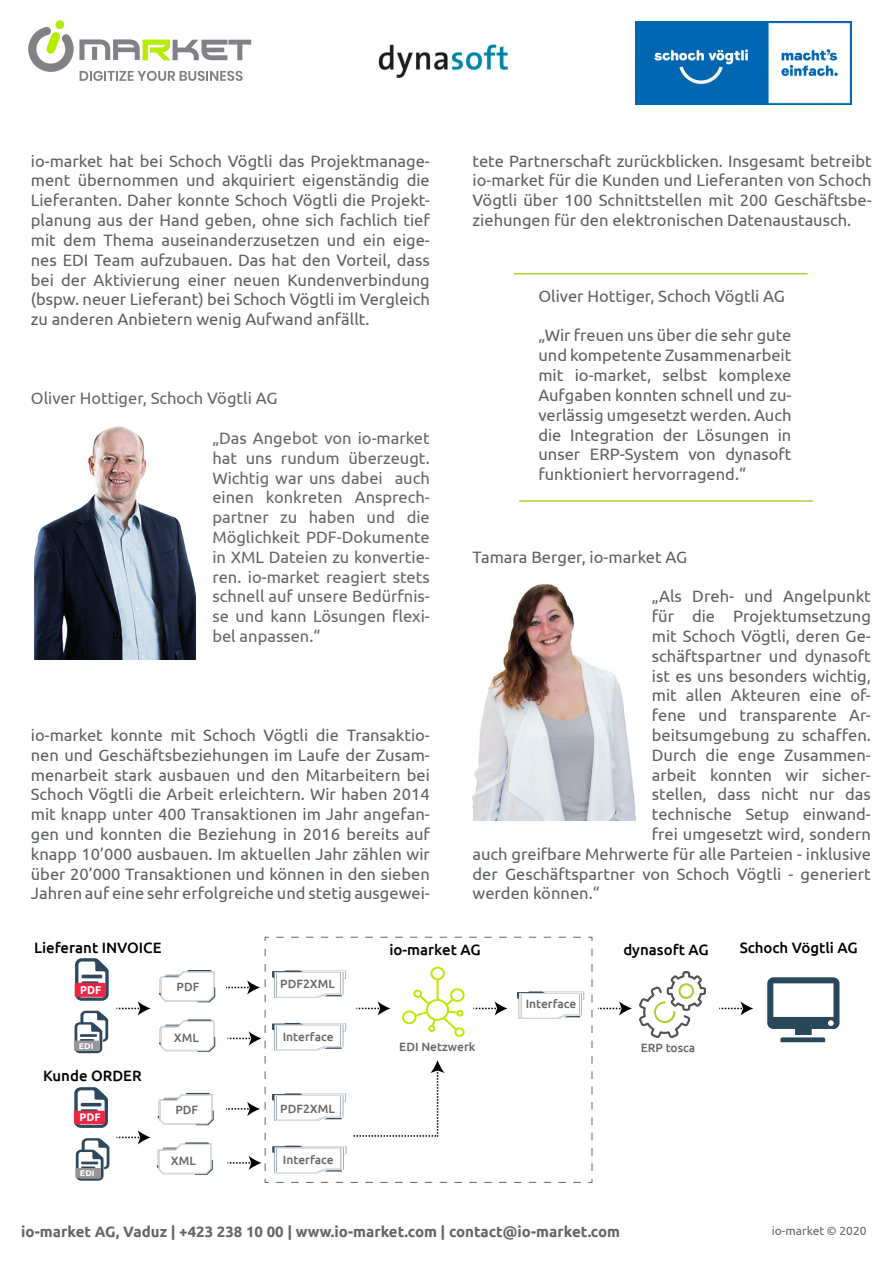
<style>
.page{position:relative;width:893px;height:1263px;background:#fff}
.page>*{position:absolute;margin:0;border:0;box-sizing:border-box;transform-origin:0 0}
.t1{font:16.5px/19.8px "Ubuntu";color:#5d6061;text-align:justify}
.t2{font:16.5px/19.8px "Ubuntu";color:#666565;text-align:justify}
.t3{font:700 15px "Ubuntu";color:#666565}
.t4{font:500 15px "Ubuntu";color:#000}
.t5{font:500 12px "Ubuntu";color:#666}
.t6{font:12px "Ubuntu";color:#666565}
.t7{font:700 11.4px "Ubuntu";color:#fff;scale:.96 1}
.t8{font:700 10.8px "Ubuntu";color:#fff}
.t9{font:700 8.25px "Ubuntu";color:#fff;scale:1.08 1}
</style>
<div class="page">
<svg style="left:28px;top:21px;width:223px;height:60px"></svg>
<img style="left:472px;top:584px;width:163px;height:237px">
<img style="left:34px;top:425px;width:162px;height:234px">
<img style="left:635px;top:21px;width:216px;height:83px">
<img style="left:378px;top:44px;width:130px;height:34px">
<svg style="left:157px;top:1142px;width:56px;height:33px"></svg>
<svg style="left:158px;top:1093px;width:56px;height:32px"></svg>
<svg style="left:75px;top:958px;width:34px;height:43px"></svg>
<div style="left:75px;top:983px;width:31px;height:14px;background:#ed2443"></div>
<svg style="left:74px;top:1087px;width:34px;height:41px"></svg>
<div style="left:74px;top:1111px;width:31px;height:13px;background:#ed2443"></div>
<svg style="left:75px;top:1011px;width:33px;height:42px"></svg>
<div style="left:74px;top:1040px;width:26px;height:11px;background:#989597"></div>
<img style="left:639px;top:972px;width:66px;height:65px">
<svg style="left:767px;top:977px;width:72px;height:65px"></svg>
<svg style="left:159px;top:970px;width:56px;height:32px"></svg>
<svg style="left:159px;top:1019px;width:56px;height:33px"></svg>
<svg style="left:719px;top:1001px;width:34px;height:14px"></svg>
<svg style="left:117px;top:1130px;width:34px;height:14px"></svg>
<svg style="left:117px;top:1001px;width:34px;height:14px"></svg>
<svg style="left:76px;top:1138px;width:33px;height:43px"></svg>
<div style="left:75px;top:1168px;width:26px;height:10px;background:#989597"></div>
<svg style="left:226px;top:937px;width:406px;height:246px"></svg>
<hr style="left:514px;top:273px;width:293px;height:1px;background:#abcf38">
<hr style="left:519px;top:500px;width:294px;height:2px;background:#abcf38">
<p class="t1" style="left:31px;top:150px;width:401px">io-market hat bei Schoch Vögtli das Projektmanage&shy;ment übernommen und akquiriert eigenständig die Lieferanten. Daher konnte Schoch Vögtli die Projekt&shy;planung aus der Hand geben, ohne sich fachlich tief mit dem Thema auseinanderzusetzen und ein eige&shy;nes EDI Team aufzubauen. Das hat den Vorteil, dass bei der Aktivierung einer neuen Kundenverbindung (bspw. neuer Lieferant) bei Schoch Vögtli im Vergleich zu anderen Anbietern wenig Aufwand anfällt.</p>
<p class="t2" style="left:31px;top:388px;width:248px">Oliver Hottiger, Schoch Vögtli AG</p>
<p class="t2" style="left:212px;top:428px;width:219px">„Das Angebot von io-market hat uns rundum überzeugt.<br>Wichtig war uns dabei auch einen konkreten Ansprech&shy;partner zu haben und die Möglichkeit PDF-Dokumente in XML Dateien zu konvertie&shy;ren. io-market reagiert stets schnell auf unsere Bedürfnis&shy;se und kann Lösungen flexi&shy;bel anpassen.“</p>
<p class="t1" style="left:31px;top:725px;width:401px">io-market konnte mit Schoch Vögtli die Transaktio&shy;nen und Geschäftsbeziehungen im Laufe der Zusam&shy;menarbeit stark ausbauen und den Mitarbeitern bei Schoch Vögtli die Arbeit erleichtern. Wir haben 2014 mit knapp unter 400 Transaktionen im Jahr angefan&shy;gen und konnten die Beziehung in 2016 bereits auf knapp 10’000 ausbauen. Im aktuellen Jahr zählen wir über 20’000 Transaktionen und können in den sieben Jahren auf eine sehr erfolgreiche und stetig ausgewei-</p>
<p class="t1" style="left:472px;top:150px;width:401px">tete Partnerschaft zurückblicken. Insgesamt betreibt io-market für die Kunden und Lieferanten von Schoch Vögtli über 100 Schnittstellen mit 200 Geschäftsbe&shy;ziehungen für den elektronischen Datenaustausch.</p>
<p class="t1" style="left:538px;top:286px;width:248px">Oliver Hottiger, Schoch Vögtli AG</p>
<p class="t1" style="left:538px;top:325px;width:255px">„Wir freuen uns über die sehr gute und kompetente Zusammenarbeit mit io-market, selbst komplexe Aufgaben konnten schnell und zu&shy;verlässig umgesetzt werden. Auch die Integration der Lösungen in unser ERP-System von dynasoft funktioniert hervorragend.“</p>
<p class="t1" style="left:472px;top:546px;width:216px">Tamara Berger, io-market AG</p>
<p class="t1" style="left:652px;top:586px;width:221px">„Als Dreh- und Angelpunkt</p>
<p class="t1" style="left:652px;top:606px;width:221px">für die Projektumsetzung</p>
<p class="t1" style="left:652px;top:626px;width:220px">mit Schoch Vögtli, deren Ge-</p>
<p class="t1" style="left:652px;top:645px;width:221px">schäftspartner und dynasoft</p>
<p class="t1" style="left:652px;top:665px;width:221px">ist es uns besonders wichtig,</p>
<p class="t1" style="left:652px;top:685px;width:220px">mit allen Akteuren eine of-</p>
<p class="t1" style="left:652px;top:705px;width:220px">fene und transparente Ar-</p>
<p class="t1" style="left:652px;top:725px;width:221px">beitsumgebung zu schaffen.</p>
<p class="t1" style="left:652px;top:744px;width:220px">Durch die enge Zusammen-</p>
<p class="t1" style="left:652px;top:764px;width:220px">arbeit konnten wir sicher-</p>
<p class="t1" style="left:652px;top:784px;width:221px">stellen, dass nicht nur das</p>
<p class="t1" style="left:652px;top:804px;width:220px">technische Setup einwand-</p>
<p class="t1" style="left:652px;top:824px;width:221px">frei umgesetzt wird, sondern</p>
<p class="t1" style="left:472px;top:843px;width:400px">auch greifbare Mehrwerte für alle Parteien - inklusive</p>
<p class="t1" style="left:472px;top:863px;width:400px">der Geschäftspartner von Schoch Vögtli - generiert</p>
<p class="t1" style="left:472px;top:883px;width:129px">werden können.“</p>
<p class="t4" style="left:34px;top:938px;width:129px">Lieferant INVOICE</p>
<p class="t7" style="left:80px;top:983px;width:24px">PDF</p>
<p class="t5" style="left:177px;top:979px;width:24px">PDF</p>
<p class="t5" style="left:280px;top:976px;width:56px">PDF2XML</p>
<p class="t9" style="left:79px;top:1041px;width:15px">EDI</p>
<p class="t4" style="left:43px;top:1066px;width:100px">Kunde ORDER</p>
<p class="t8" style="left:79px;top:1111px;width:23px">PDF</p>
<p class="t9" style="left:80px;top:1168px;width:15px">EDI</p>
<p class="t5" style="left:174px;top:1030px;width:26px">XML</p>
<p class="t5" style="left:175px;top:1102px;width:24px">PDF</p>
<p class="t5" style="left:283px;top:1029px;width:52px">Interface</p>
<p class="t5" style="left:280px;top:1101px;width:56px">PDF2XML</p>
<p class="t5" style="left:171px;top:1153px;width:26px">XML</p>
<p class="t5" style="left:283px;top:1152px;width:52px">Interface</p>
<p class="t4" style="left:389px;top:940px;width:93px">io-market AG</p>
<p class="t4" style="left:623px;top:940px;width:87px">dynasoft AG</p>
<p class="t4" style="left:740px;top:938px;width:120px">Schoch Vögtli AG</p>
<p class="t5" style="left:399px;top:1039px;width:78px">EDI Netzwerk</p>
<p class="t5" style="left:526px;top:997px;width:52px">Interface</p>
<p class="t5" style="left:641px;top:1040px;width:56px">ERP tosca</p>
<p class="t3" style="left:21px;top:1222px;width:600px">io-market AG, Vaduz | +423 238 10 00 | www.io-market.com | contact@io-market.com</p>
<p class="t6" style="left:772px;top:1223px;width:96px">io-market © 2020</p>
</div>
